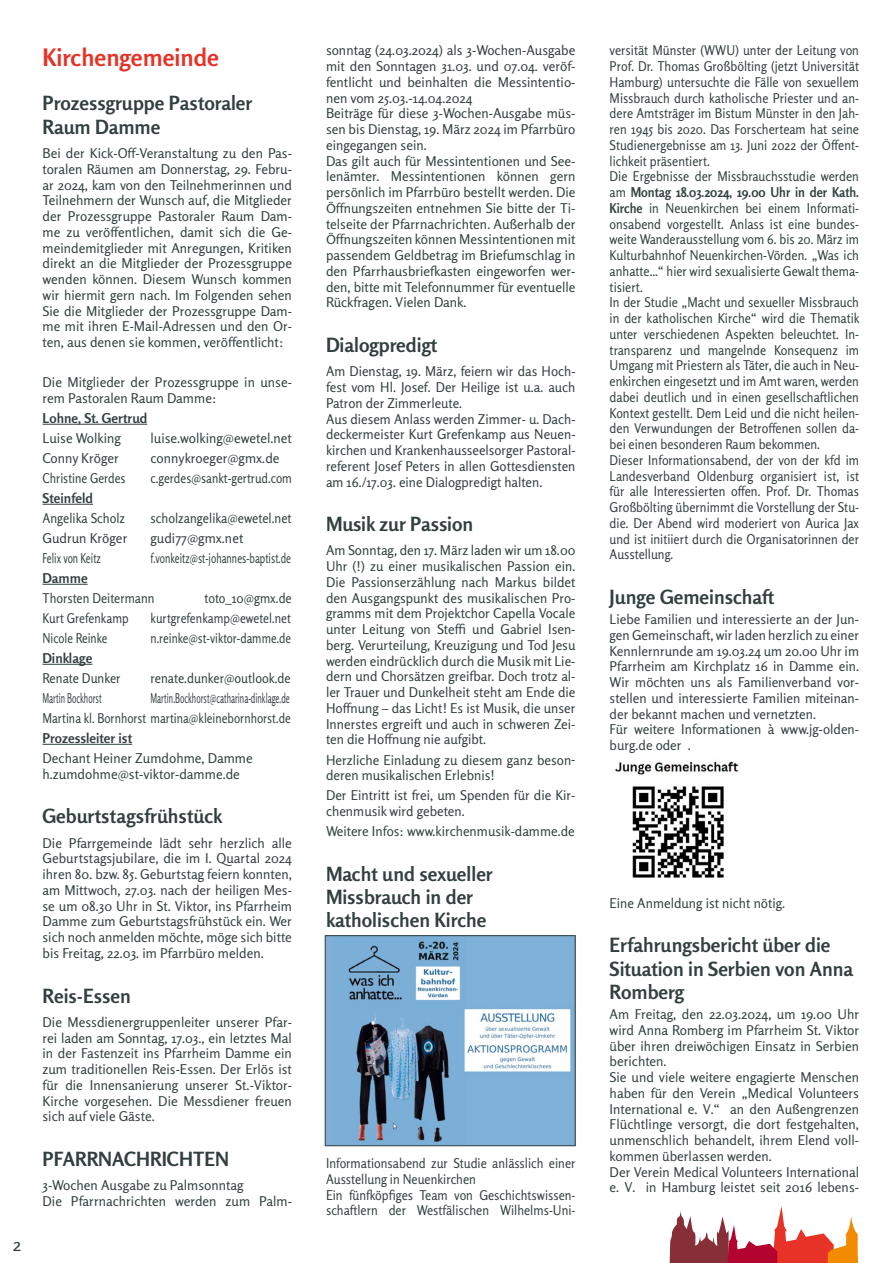
<style>
.page{position:relative;width:893px;height:1263px;background:#fff}
.page>*{position:absolute;margin:0;border:0;box-sizing:border-box;transform-origin:0 0}
.t1{font:700 24px "Rosario";color:#e73227}
.t2{font:700 19.5px/23.4px "Rosario";color:#333f3f}
.t3{font:18px "Rosario";color:#333f3f}
.t4{font:13.5px/15.8px "Rosario";color:#333f3f}
.t5{font:13.5px/15.8px "Rosario";color:#333f3f;scale:.92 1}
.t6{font:13.5px/20px "Rosario";color:#333f3f;text-align:right;scale:.6 1}
.t7{font:13.5px "Rosario";color:#333f3f;scale:.93 1}
.t8{font:700 13.5px "Rosario";color:#333f3f}
.t9{font:13.5px "Rosario";color:#333f3f;scale:.73 1}
.t10{font:13.5px "Rosario";color:#333f3f;scale:.87 1}
.t11{font:13.5px "Rosario";color:#333f3f;scale:.88 1}
.t12{font:13.5px "Rosario";color:#333f3f;scale:.84 1}
.s1{font-weight:700}
</style>
<div class="page">
<hr style="left:43px;top:424px;width:104px;height:1px;background:#333f3f">
<hr style="left:43px;top:504px;width:50px;height:1px;background:#333f3f">
<hr style="left:43px;top:584px;width:45px;height:1px;background:#333f3f">
<hr style="left:43px;top:664px;width:49px;height:1px;background:#333f3f">
<hr style="left:43px;top:744px;width:89px;height:1px;background:#333f3f">
<svg style="left:669px;top:1206px;width:190px;height:57px"></svg>
<img style="left:327px;top:937px;width:246px;height:207px">
<div style="left:325px;top:935px;width:250px;height:211px;border:1px solid #333f3f"></div>
<img style="left:615px;top:761px;width:124px;height:116px">
<h3 class="t3" style="left:13px;top:1233px;width:10px">2</h3>
<h1 class="t1" style="left:43px;top:43px;width:178px">Kirchengemeinde</h1>
<h2 class="t2" style="left:43px;top:92px;width:211px">Prozessgruppe Pastoraler<br>Raum Damme</h2>
<p class="t4" style="left:43px;top:145px;width:251px;text-align:justify">Bei der Kick-Off-Veranstaltung zu den Pas&shy;toralen Räumen am Donnerstag, 29. Febru&shy;ar 2024, kam von den Teilnehmerinnen und Teilnehmern der Wunsch auf, die Mitglieder der Prozessgruppe Pastoraler Raum Dam&shy;me zu veröffentlichen, damit sich die Ge&shy;meindemitglieder mit Anregungen, Kritiken direkt an die Mitglieder der Prozessgruppe wenden können. Diesem Wunsch kommen wir hiermit gern nach. Im Folgenden sehen Sie die Mitglieder der Prozessgruppe Dam&shy;me mit ihren E-Mail-Adressen und den Or&shy;ten, aus denen sie kommen, veröffentlicht:</p>
<p class="t4" style="left:43px;top:374px;width:251px">Die Mitglieder der Prozessgruppe in unse&shy;rem Pastoralen Raum Damme:</p>
<p class="t8" style="left:43px;top:410px;width:106px">Lohne, St. Gertrud</p>
<p class="t4" style="left:43px;top:430px;width:80px">Luise Wolking</p>
<p class="t4" style="left:151px;top:430px;width:143px">luise.wolking@ewetel.net</p>
<p class="t4" style="left:43px;top:450px;width:78px">Conny Kröger</p>
<p class="t4" style="left:151px;top:450px;width:130px">connykroeger@gmx.de</p>
<p class="t10" style="left:43px;top:470px;width:97px">Christine Gerdes</p>
<p class="t10" style="left:151px;top:470px;width:164px">c.gerdes@sankt-gertrud.com</p>
<p class="t8" style="left:43px;top:490px;width:52px">Steinfeld</p>
<p class="t7" style="left:43px;top:510px;width:90px">Angelika Scholz</p>
<p class="t7" style="left:151px;top:510px;width:153px">scholzangelika@ewetel.net</p>
<p class="t4" style="left:43px;top:530px;width:86px">Gudrun Kröger</p>
<p class="t4" style="left:151px;top:530px;width:94px">gudi77@gmx.net</p>
<p class="t9" style="left:43px;top:550px;width:82px">Felix von Keitz</p>
<p class="t9" style="left:151px;top:550px;width:194px">f.vonkeitz@st-johannes-baptist.de</p>
<p class="t8" style="left:43px;top:570px;width:47px">Damme</p>
<p class="t5" style="left:43px;top:590px;width:123px">Thorsten Deitermann</p>
<p class="t5" style="left:205px;top:590px;width:96px">toto_10@gmx.de</p>
<p class="t11" style="left:43px;top:610px;width:100px">Kurt Grefenkamp</p>
<p class="t11" style="left:151px;top:610px;width:161px">kurtgrefenkamp@ewetel.net</p>
<p class="t12" style="left:43px;top:630px;width:79px">Nicole Reinke</p>
<p class="t12" style="left:151px;top:630px;width:169px">n.reinke@st-viktor-damme.de</p>
<p class="t8" style="left:43px;top:650px;width:51px">Dinklage</p>
<p class="t7" style="left:43px;top:670px;width:85px">Renate Dunker</p>
<p class="t7" style="left:151px;top:670px;width:152px">renate.dunker@outlook.de</p>
<p class="t6" style="left:43px;top:688px;width:100px">Martin Bockhorst</p>
<p class="t6" style="left:43px;top:688px;width:415px">Martin.Bockhorst@catharina-dinklage.de<br>Martina kl. Bornhorst martina@kleinebornhorst.de</p>
<p class="t8" style="left:43px;top:730px;width:91px">Prozessleiter ist</p>
<p class="t4" style="left:43px;top:750px;width:212px">Dechant Heiner Zumdohme, Damme h.zumdohme@st-viktor-damme.de</p>
<h2 class="t2" style="left:43px;top:804px;width:181px">Geburtstagsfrühstück</h2>
<p class="t4" style="left:43px;top:835px;width:251px;text-align:justify">Die Pfarrgemeinde lädt sehr herzlich alle Geburtstagsjubilare, die im I. Quartal 2024 ihren 80. bzw. 85. Geburtstag feiern konnten, am Mittwoch, 27.03. nach der heiligen Mes&shy;se um 08.30 Uhr in St. Viktor, ins Pfarrheim Damme zum Geburtstagsfrühstück ein. Wer sich noch anmelden möchte, möge sich bitte bis Freitag, 22.03. im Pfarrbüro melden.</p>
<h2 class="t2" style="left:43px;top:984px;width:90px">Reis-Essen</h2>
<p class="t4" style="left:43px;top:1014px;width:251px;text-align:justify">Die Messdienergruppenleiter unserer Pfar&shy;rei laden am Sonntag, 17.03., ein letztes Mal in der Fastenzeit ins Pfarrheim Damme ein zum traditionellen Reis-Essen. Der Erlös ist für die Innensanierung unserer St.-Viktor-Kirche vorgesehen. Die Messdiener freuen sich auf viele Gäste.</p>
<h2 class="t2" style="left:43px;top:1147px;width:188px">PFARRNACHRICHTEN</h2>
<p class="t4" style="left:43px;top:1177px;width:251px">3-Wochen Ausgabe zu Palmsonntag<br>Die Pfarrnachrichten werden zum Palm-</p>
<p class="t4" style="left:326px;top:43px;width:251px">sonntag (24.03.2024) als 3-Wochen-Ausgabe mit den Sonntagen 31.03. und 07.04. veröf&shy;fentlicht und beinhalten die Messintentio&shy;nen vom 25.03.-14.04.2024<br>Beiträge für diese 3-Wochen-Ausgabe müs&shy;sen bis Dienstag, 19. März 2024 im Pfarrbüro eingegangen sein.<br>Das gilt auch für Messintentionen und See&shy;lenämter. Messintentionen können gern persönlich im Pfarrbüro bestellt werden. Die Öffnungszeiten entnehmen Sie bitte der Ti&shy;telseite der Pfarrnachrichten. Außerhalb der Öffnungszeiten können Messintentionen mit passendem Geldbetrag im Briefumschlag in den Pfarrhausbriefkasten eingeworfen wer&shy;den, bitte mit Telefonnummer für eventuelle Rückfragen. Vielen Dank.</p>
<h2 class="t2" style="left:326px;top:333px;width:113px">Dialogpredigt</h2>
<p class="t4" style="left:326px;top:364px;width:251px">Am Dienstag, 19. März, feiern wir das Hoch&shy;fest vom Hl. Josef. Der Heilige ist u.a. auch Patron der Zimmerleute.<br>Aus diesem Anlass werden Zimmer- u. Dach&shy;deckermeister Kurt Grefenkamp aus Neuen&shy;kirchen und Krankenhausseelsorger Pastoral&shy;referent Josef Peters in allen Gottesdiensten am 16./17.03. eine Dialogpredigt halten.</p>
<h2 class="t2" style="left:326px;top:512px;width:149px">Musik zur Passion</h2>
<p class="t4" style="left:326px;top:543px;width:251px;text-align:justify">Am Sonntag, den 17. März laden wir um 18.00<br>Uhr (!) zu einer musikalischen Passion ein.<br>Die Passionserzählung nach Markus bildet den Ausgangspunkt des musikalischen Pro&shy;gramms mit dem Projektchor Capella Vocale unter Leitung von Steffi und Gabriel Isen&shy;berg. Verurteilung, Kreuzigung und Tod Jesu werden eindrücklich durch die Musik mit Lie&shy;dern und Chorsätzen greifbar. Doch trotz al&shy;ler Trauer und Dunkelheit steht am Ende die Hoffnung – das Licht! Es ist Musik, die unser Innerstes ergreift und auch in schweren Zei&shy;ten die Hoffnung nie aufgibt.</p>
<p class="t4" style="left:326px;top:752px;width:251px">Herzliche Einladung zu diesem ganz beson&shy;deren musikalischen Erlebnis!</p>
<p class="t4" style="left:326px;top:787px;width:251px">Der Eintritt ist frei, um Spenden für die Kir&shy;chenmusik wird gebeten.</p>
<p class="t4" style="left:326px;top:823px;width:250px">Weitere Infos: www.kirchenmusik-damme.de</p>
<h2 class="t2" style="left:326px;top:862px;width:168px">Macht und sexueller<br>Missbrauch in der katholischen Kirche</h2>
<p class="t5" style="left:326px;top:1155px;width:273px">Informationsabend zur Studie anlässlich einer Ausstellung in Neuenkirchen<br>Ein fünfköpfiges Team von Geschichtswissen&shy;schaftlern der Westfälischen Wilhelms-Uni-</p>
<p class="t5" style="left:610px;top:43px;width:273px">versität Münster (WWU) unter der Leitung von Prof. Dr. Thomas Großbölting (jetzt Universität Hamburg) untersuchte die Fälle von sexuellem Missbrauch durch katholische Priester und an&shy;dere Amtsträger im Bistum Münster in den Jah&shy;ren 1945 bis 2020. Das Forscherteam hat seine Studienergebnisse am 13. Juni 2022 der Öffent&shy;lichkeit präsentiert.<br>Die Ergebnisse der Missbrauchsstudie werden am <span class="s1">Montag 18.03.2024, 19.00 Uhr in der Kath.<br>Kirche</span> in Neuenkirchen bei einem Informati&shy;onsabend vorgestellt. Anlass ist eine bundes&shy;weite Wanderausstellung vom 6. bis 20. März im Kulturbahnhof Neuenkirchen-Vörden. „Was ich anhatte…“ hier wird sexualisierte Gewalt thema&shy;tisiert.<br>In der Studie „Macht und sexueller Missbrauch in der katholischen Kirche“ wird die Thematik unter verschiedenen Aspekten beleuchtet. In&shy;transparenz und mangelnde Konsequenz im Umgang mit Priestern als Täter, die auch in Neu&shy;enkirchen eingesetzt und im Amt waren, werden dabei deutlich und in einen gesellschaftlichen Kontext gestellt. Dem Leid und die nicht heilen&shy;den Verwundungen der Betroffenen sollen da&shy;bei einen besonderen Raum bekommen.<br>Dieser Informationsabend, der von der kfd im Landesverband Oldenburg organisiert ist, ist für alle Interessierten offen. Prof. Dr. Thomas Großbölting übernimmt die Vorstellung der Stu&shy;die. Der Abend wird moderiert von Aurica Jax und ist initiiert durch die Organisatorinnen der Ausstellung.</p>
<h2 class="t2" style="left:610px;top:585px;width:166px">Junge Gemeinschaft</h2>
<p class="t4" style="left:610px;top:611px;width:251px">Liebe Familien und interessierte an der Jun&shy;gen Gemeinschaft, wir laden herzlich zu einer Kennlernrunde am 19.03.24 um 20.00 Uhr im Pfarrheim am Kirchplatz 16 in Damme ein.<br>Wir möchten uns als Familienverband vor&shy;stellen und interessierte Familien miteinan&shy;der bekannt machen und vernetzten.<br>Für weitere Informationen à www.jg-olden&shy;burg.de oder .</p>
<p class="t4" style="left:610px;top:895px;width:177px">Eine Anmeldung ist nicht nötig.</p>
<h2 class="t2" style="left:610px;top:933px;width:245px">Erfahrungsbericht über die<br>Situation in Serbien von Anna<br>Romberg</h2>
<p class="t4" style="left:610px;top:1006px;width:251px">Am Freitag, den 22.03.2024, um 19.00 Uhr wird Anna Romberg im Pfarrheim St. Viktor über ihren dreiwöchigen Einsatz in Serbien berichten.<br>Sie und viele weitere engagierte Menschen haben für den Verein „Medical Volunteers International e. V.“ an den Außengrenzen Flüchtlinge versorgt, die dort festgehalten, unmenschlich behandelt, ihrem Elend voll&shy;kommen überlassen werden.<br>Der Verein Medical Volunteers International e. V. in Hamburg leistet seit 2016 lebens-</p>
</div>
